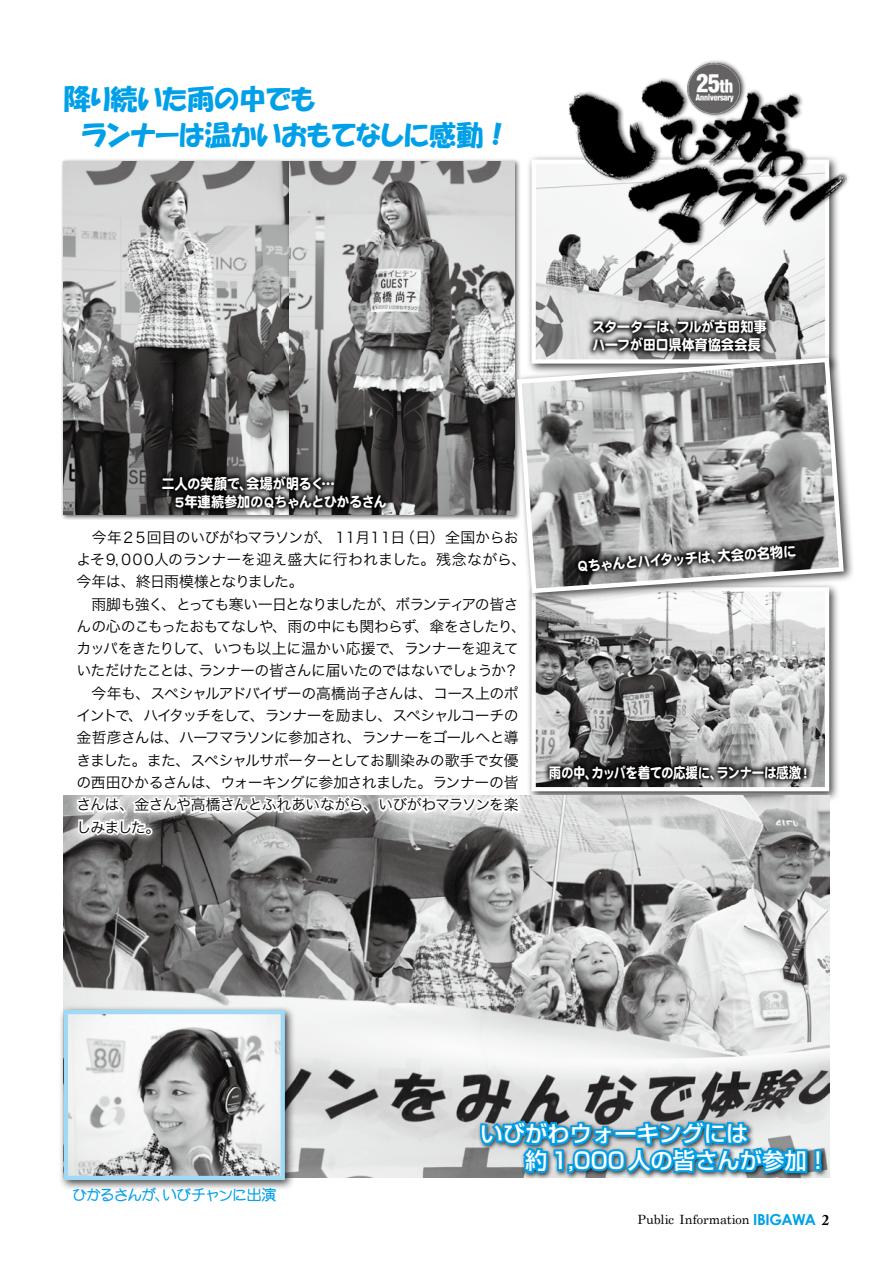
<style>
.page{position:relative;width:893px;height:1263px;background:#fff}
.page>*{position:absolute;margin:0;border:0;box-sizing:border-box;transform-origin:0 0}
.t1{font:27.6px/36.2px "HGP Soei Kakupoptai";color:#00a0e9}
.t2{font:500 22.35px/26.8px "Shin Go Pro";color:#fff}
.t3{font:700 15.15px "Century Gothic";letter-spacing:-.035em;color:#00a0e9}
.t4{font:14.85px/22.4px "Hira Kaku Pro W3";letter-spacing:-.045em;color:#000}
.t5{font:14.85px/18px "DF Maru Gothic Std W9";letter-spacing:-.035em;color:#fff;scale:.9 1}
.t6{font:14.85px/22.4px "Hira Kaku Pro W3";letter-spacing:-.015em;color:#000}
.t7{font:14.85px "Hira Kaku Pro W3";letter-spacing:-.075em;color:#000}
.t8{font:14.85px "Hira Kaku Pro W3";letter-spacing:-.025em;color:#000}
.t9{font:14.85px "DF Maru Gothic Std W9";letter-spacing:-.035em;color:#fff;scale:.84 1}
.t10{font:14.85px/18px "DF Maru Gothic Std W9";letter-spacing:-.06em;color:#fff;scale:.9 1}
.t11{font:14.85px "Hira Kaku Pro W3";letter-spacing:-.065em;color:#000}
.t12{font:14.85px "DF Maru Gothic Std W7";letter-spacing:-.06em;color:#00a0e9}
.t13{font:12.75px "Century";letter-spacing:-.01em;color:#000}
.s1{font-family:"Adobe Caslon Pro";font-size:14.85px;color:#000}
</style>
<div class="page">
<div style="left:61px;top:158px;width:235px;height:362px;background:#000;opacity:.6"></div>
<img style="left:64px;top:162px;width:222px;height:352px">
<div style="left:286px;top:158px;width:235px;height:362px;background:#000;opacity:.6"></div>
<div style="left:526px;top:154px;width:315px;height:221px;background:#000;opacity:.75"></div>
<img style="left:536px;top:164px;width:288px;height:188px">
<div style="left:531px;top:159px;width:298px;height:205px;border:4px solid #fff"></div>
<div style="left:526px;top:582px;width:315px;height:220px;background:#000;opacity:.75"></div>
<img style="left:538px;top:603px;width:286px;height:183px">
<div style="left:531px;top:587px;width:298px;height:204px;border:4px solid #fff"></div>
<div style="left:512px;top:352px;width:342px;height:251px;background:#000;opacity:.75"></div>
<svg style="left:538px;top:355px;width:308px;height:241px;background:#a6a6a6"></svg>
<img style="left:64px;top:795px;width:765px;height:383px">
<div style="left:59px;top:1005px;width:237px;height:186px;background:#000;opacity:.75"></div>
<img style="left:69px;top:1015px;width:211px;height:160px">
<div style="left:64px;top:1010px;width:221px;height:170px;border:4px solid #9fd9f6"></div>
<div style="left:477px;top:1117px;width:350px;height:62px;background:#000;opacity:.75"></div>
<svg style="left:478px;top:1116px;width:332px;height:63px;background:#61a8c8"></svg>
<div style="left:814px;top:1149px;width:7px;height:17px;border:4px solid #00a0e9"></div>
<div style="left:814px;top:1164px;width:7px;height:7px;border:4px solid #00a0e9"></div>
<svg style="left:71px;top:289px;width:467px;height:582px"></svg>
<div style="left:145px;top:827px;width:8px;height:8px;border:3px solid #fff;border-radius:50%"></div>
<div style="left:145px;top:828px;width:7px;height:6px;border:3px solid #fff;border-radius:50%"></div>
<div style="left:568px;top:59px;width:283px;height:188px;background:#000;opacity:.7"></div>
<img style="left:570px;top:64px;width:276px;height:178px">
<svg style="left:570px;top:537px;width:231px;height:40px;background:#717171"></svg>
<svg style="left:154px;top:469px;width:236px;height:44px;background:#313131"></svg>
<svg style="left:585px;top:312px;width:187px;height:45px;background:#5e5e5e"></svg>
<svg style="left:542px;top:757px;width:270px;height:27px;background:#424242"></svg>
<h1 class="t1" style="left:64px;top:81px;width:448px">降り続いた雨の中でも<br>　ランナーは温かいおもてなしに感動!</h1>
<p class="t5" style="left:676px;top:318px;width:102px">フルが古田知事</p>
<p class="t5" style="left:592px;top:318px;width:189px">スターターは、<br>ハーフが田口県体育協会会長</p>
<p class="t5" style="left:162px;top:474px;width:182px">二人の笑顔で会場が明るく</p>
<p class="t5" style="left:321px;top:474px;width:16px">...</p>
<p class="t10" style="left:162px;top:474px;width:252px;text-indent:78px">、<br>　5年連続参加のＱちゃんとひかるさん</p>
<p class="t6" style="left:154px;top:525px;width:374px;text-indent:-78px">　今年２５回目のいびがわマラソンが、１１<br>人のランナーを迎え盛大に行われました。残念ながら、</p>
<p class="t4" style="left:400px;top:525px;width:120px">（日）全国からお</p>
<p class="t4" style="left:356px;top:525px;width:16px">月</p>
<p class="t4" style="left:390px;top:525px;width:16px">日</p>
<p class="t4" style="left:368px;top:525px;width:27px">１１</p>
<p class="t4" style="left:77px;top:547px;width:81px">よそ９，０００</p>
<p class="t11" style="left:77px;top:568px;width:229px">今年は、終日雨模様となりました。</p>
<p class="t7" style="left:77px;top:591px;width:444px">　雨脚も強く、とっても寒い一日となりましたが、ボランティアの皆さ</p>
<p class="t4" style="left:77px;top:614px;width:451px">んの心のこもったおもてなしや、雨の中にも関わらず、傘をさしたり、</p>
<p class="t8" style="left:77px;top:635px;width:444px">カッパをきたりして、いつも以上に温かい応援で、ランナーを迎えて</p>
<p class="t4" style="left:199px;top:659px;width:322px">ランナーの皆さんに届いたのではないでしょうか?</p>
<p class="t4" style="left:77px;top:659px;width:444px">いただけたことは、<br>　今年も、スペシャルアドバイザーの高橋尚子さんは、コース上のポイントで、ハイタッチをして、ランナーを励まし、スペシャルコーチの金哲彦さんは、ハーフマラソンに参加され、ランナーをゴールへと導きました。また、スペシャルサポーターとしてお馴染みの歌手で女優の西田ひかるさんは、ウォーキングに参加されました。ランナーの皆さんは、金さんや高橋さんとふれあいながら、いびがわマラソンを楽しみました。</p>
<p class="t5" style="left:717px;top:547px;width:89px;rotate:-4deg">大会の名物に</p>
<p class="t5" style="left:575px;top:557px;width:167px;rotate:-4deg">Ｑちゃんとハイタッチは、</p>
<p class="t9" style="left:549px;top:764px;width:314px">雨の中カッパを着ての応援にランナーは感激!</p>
<p class="t9" style="left:585px;top:764px;width:16px">、</p>
<p class="t9" style="left:710px;top:764px;width:16px">、</p>
<p class="t12" style="left:72px;top:1187px;width:205px">ひかるさんがいびチャンに出演</p>
<p class="t12" style="left:155px;top:1187px;width:16px">、</p>
<h2 class="t2" style="left:480px;top:1118px;width:350px">いびがわウォーキングには<br>　　約 1,000 人の皆さんが参加!</h2>
<p class="t3" style="left:753px;top:1208px;width:77px">IBIGAWA <span class="s1">2</span></p>
<p class="t13" style="left:637px;top:1209px;width:114px">Public Information</p>
</div>
